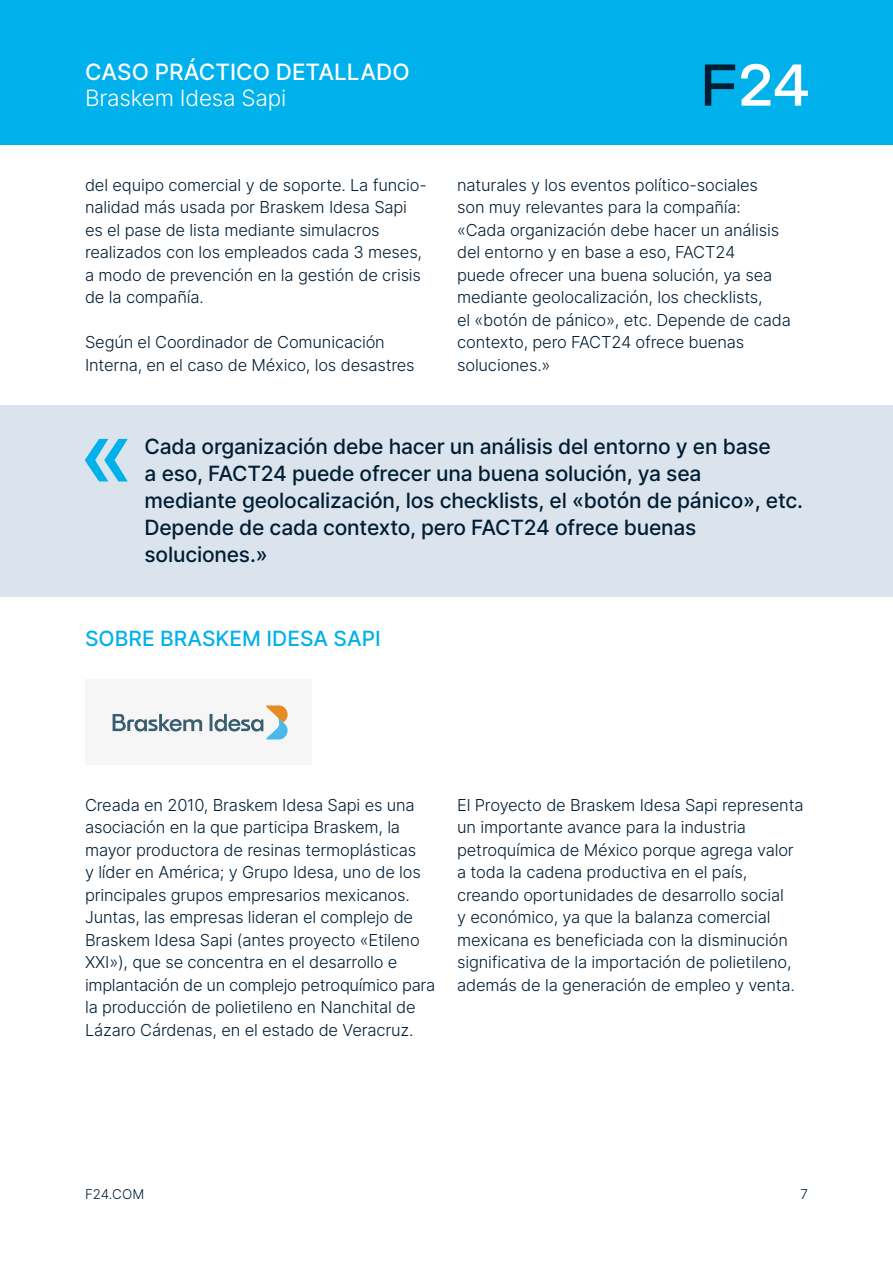
<style>
.page{position:relative;width:893px;height:1263px;background:#fff}
.page>*{position:absolute;margin:0;border:0;box-sizing:border-box;transform-origin:0 0}
.t1{font:500 22.5px "Inter";color:#fff}
.t2{font:300 22.5px "Inter";letter-spacing:-.01em;color:#fff}
.t3{font:500 21px/27px "Inter";letter-spacing:-.01em;color:#001d33}
.t4{font:500 21px "Inter";color:#00b1eb}
.t5{font:300 16.5px/22.5px "Inter";letter-spacing:-.01em;color:#001d33}
.t6{font:300 13.5px "Inter";color:#001d33}
</style>
<div class="page">
<div style="left:0;top:0;width:893px;height:145px;background:#00b1eb"></div>
<svg style="left:705px;top:64px;width:30px;height:42px"></svg>
<svg style="left:741px;top:64px;width:67px;height:42px"></svg>
<div style="left:85px;top:679px;width:227px;height:85px;background:#f6f6f6"></div>
<svg style="left:113px;top:705px;width:175px;height:35px"></svg>
<div style="left:0;top:405px;width:893px;height:191px;background:#dbe4ec"></div>
<svg style="left:85px;top:439px;width:43px;height:42px"></svg>
<h1 class="t1" style="left:85px;top:55px;width:326px">CASO PRÁCTICO DETALLADO</h1>
<h1 class="t2" style="left:85px;top:82px;width:203px">Braskem Idesa Sapi</h1>
<p class="t5" style="left:85px;top:173px;width:343px">del equipo comercial y de soporte. La funcio&shy;nalidad más usada por Braskem Idesa Sapi es el pase de lista mediante simulacros realizados con los empleados cada 3 meses, a modo de prevención en la gestión de crisis de la compañía.</p>
<p class="t5" style="left:85px;top:331px;width:331px">Según el Coordinador de Comunicación<br>Interna, en el caso de México, los desastres</p>
<p class="t5" style="left:457px;top:173px;width:335px">naturales y los eventos político-sociales<br>son muy relevantes para la compañía: «Cada organización debe hacer un análisis del entorno y en base a eso, FACT24<br>puede ofrecer una buena solución, ya sea mediante geolocalización, los checklists,<br>el «botón de pánico», etc. Depende de cada contexto, pero FACT24 ofrece buenas soluciones.»</p>
<p class="t3" style="left:145px;top:432px;width:660px">Cada organización debe hacer un análisis del entorno y en base<br>a eso, FACT24 puede ofrecer una buena solución, ya sea<br>mediante geolocalización, los checklists, el «botón de pánico», etc.<br>Depende de cada contexto, pero FACT24 ofrece buenas soluciones.»</p>
<p class="t4" style="left:85px;top:622px;width:297px">SOBRE BRASKEM IDESA SAPI</p>
<p class="t5" style="left:85px;top:793px;width:352px">Creada en 2010, Braskem Idesa Sapi es una asociación en la que participa Braskem, la mayor productora de resinas termoplásticas<br>y líder en América; y Grupo Idesa, uno de los principales grupos empresarios mexicanos.<br>Juntas, las empresas lideran el complejo de Braskem Idesa Sapi (antes proyecto «Etileno XXI»), que se concentra en el desarrollo e implantación de un complejo petroquímico para la producción de polietileno en Nanchital de Lázaro Cárdenas, en el estado de Veracruz.</p>
<p class="t5" style="left:457px;top:793px;width:348px">El Proyecto de Braskem Idesa Sapi representa un importante avance para la industria petroquímica de México porque agrega valor a toda la cadena productiva en el país, creando oportunidades de desarrollo social<br>y económico, ya que la balanza comercial mexicana es beneficiada con la disminución significativa de la importación de polietileno, además de la generación de empleo y venta.</p>
<p class="t6" style="left:85px;top:1185px;width:61px">F24.COM</p>
<p class="t6" style="left:800px;top:1185px;width:9px">7</p>
</div>
